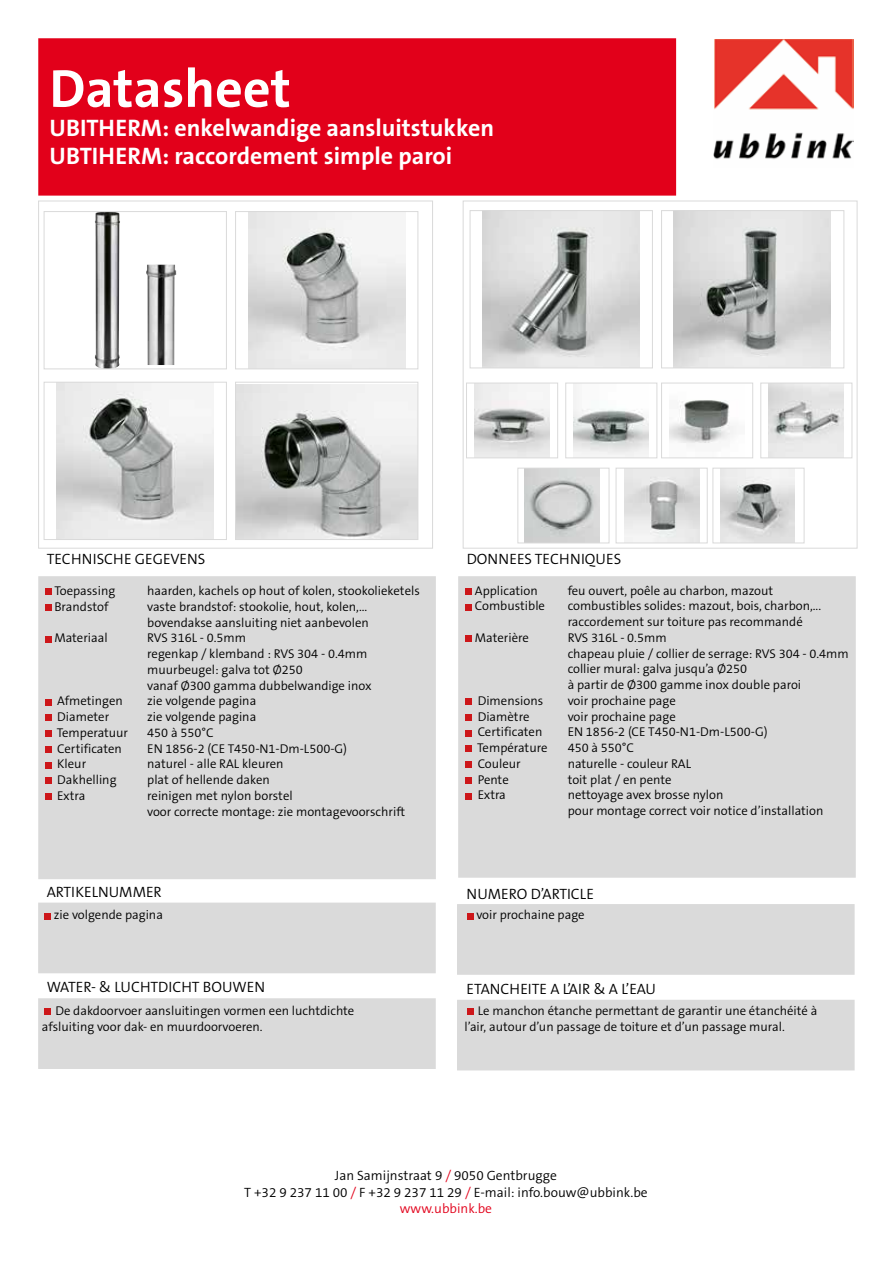
<style>
.page{position:relative;width:893px;height:1263px;background:#fff}
.page>*{position:absolute;margin:0;border:0;box-sizing:border-box;transform-origin:0 0}
.t1{font:700 54px "The Sans B7";color:#fff}
.t2{font:700 24px/28.8px "The Sans B7";color:#fff}
.t3{font:300 15px "The Sans B4";color:#000}
.t4{font:300 13.5px/16.2px "The Sans B4";color:#000;text-align:center}
.t5{font:300 12.75px/15.8px "The Sans B4";color:#000}
.s1{color:#e2001a}
</style>
<div class="page">
<div style="left:39px;top:39px;width:636px;height:156px;background:#e2001a"></div>
<div style="left:38px;top:38px;width:638px;height:158px;border:2px solid #e2001a"></div>
<img style="left:713px;top:40px;width:141px;height:120px">
<div style="left:463px;top:201px;width:394px;height:348px;background:#fff;border:1px solid #dadada"></div>
<div style="left:38px;top:576px;width:398px;height:303px;background:#dadada"></div>
<div style="left:458px;top:576px;width:398px;height:302px;background:#dadada"></div>
<div style="left:38px;top:902px;width:398px;height:71px;background:#dadada;border:2px solid #dadada"></div>
<div style="left:457px;top:904px;width:398px;height:71px;background:#dadada"></div>
<div style="left:45px;top:589px;width:7px;height:6px;background:#cd171a"></div>
<div style="left:45px;top:604px;width:7px;height:7px;background:#cd171a"></div>
<div style="left:45px;top:636px;width:7px;height:6px;background:#cd171a"></div>
<div style="left:45px;top:699px;width:7px;height:6px;background:#cd171a"></div>
<div style="left:45px;top:715px;width:7px;height:6px;background:#cd171a"></div>
<div style="left:45px;top:730px;width:7px;height:7px;background:#cd171a"></div>
<div style="left:45px;top:746px;width:7px;height:7px;background:#cd171a"></div>
<div style="left:45px;top:762px;width:7px;height:6px;background:#cd171a"></div>
<div style="left:45px;top:778px;width:7px;height:6px;background:#cd171a"></div>
<div style="left:45px;top:793px;width:7px;height:7px;background:#cd171a"></div>
<svg style="left:466px;top:588px;width:6px;height:6px"></svg>
<svg style="left:466px;top:604px;width:6px;height:6px"></svg>
<div style="left:466px;top:635px;width:6px;height:7px;background:#cd171a"></div>
<div style="left:466px;top:698px;width:6px;height:7px;background:#cd171a"></div>
<svg style="left:466px;top:714px;width:6px;height:6px"></svg>
<svg style="left:466px;top:730px;width:6px;height:6px"></svg>
<svg style="left:466px;top:746px;width:6px;height:6px"></svg>
<div style="left:466px;top:761px;width:6px;height:7px;background:#cd171a"></div>
<svg style="left:466px;top:777px;width:6px;height:6px"></svg>
<svg style="left:466px;top:793px;width:6px;height:6px"></svg>
<svg style="left:45px;top:913px;width:6px;height:6px"></svg>
<div style="left:467px;top:913px;width:7px;height:6px;background:#cd171a"></div>
<div style="left:38px;top:201px;width:395px;height:348px;background:#fff;border:1px solid #dadada"></div>
<div style="left:38px;top:998px;width:398px;height:71px;background:#dadada"></div>
<div style="left:457px;top:1000px;width:398px;height:70px;background:#dadada"></div>
<div style="left:45px;top:1008px;width:6px;height:7px;background:#cd171a"></div>
<div style="left:467px;top:1008px;width:7px;height:7px;background:#cd171a"></div>
<img style="left:94px;top:213px;width:26px;height:154px">
<div style="left:44px;top:211px;width:183px;height:158px;border:1px solid #dadada"></div>
<img style="left:248px;top:213px;width:157px;height:154px">
<div style="left:235px;top:211px;width:183px;height:158px;border:1px solid #dadada"></div>
<img style="left:57px;top:384px;width:157px;height:154px">
<div style="left:44px;top:382px;width:183px;height:158px;border:1px solid #dadada"></div>
<img style="left:237px;top:385px;width:179px;height:153px">
<div style="left:235px;top:382px;width:183px;height:158px;border:1px solid #dadada"></div>
<img style="left:483px;top:212px;width:157px;height:154px">
<div style="left:470px;top:210px;width:183px;height:158px;border:1px solid #dadada"></div>
<img style="left:674px;top:212px;width:157px;height:154px">
<div style="left:661px;top:210px;width:183px;height:158px;border:1px solid #dadada"></div>
<img style="left:670px;top:400px;width:64px;height:44px">
<div style="left:661px;top:383px;width:92px;height:75px;border:1px solid #dadada"></div>
<img style="left:769px;top:385px;width:75px;height:71px">
<div style="left:760px;top:383px;width:92px;height:75px;border:1px solid #dadada"></div>
<img style="left:146px;top:265px;width:31px;height:100px">
<img style="left:475px;top:385px;width:74px;height:71px">
<div style="left:466px;top:383px;width:92px;height:75px;border:1px solid #dadada"></div>
<img style="left:574px;top:385px;width:75px;height:71px">
<div style="left:565px;top:383px;width:92px;height:75px;border:1px solid #dadada"></div>
<img style="left:720px;top:470px;width:75px;height:71px">
<div style="left:712px;top:468px;width:92px;height:75px;border:1px solid #dadada"></div>
<img style="left:525px;top:470px;width:75px;height:71px">
<div style="left:517px;top:468px;width:92px;height:75px;border:1px solid #dadada"></div>
<img style="left:624px;top:470px;width:75px;height:71px">
<div style="left:616px;top:468px;width:92px;height:75px;border:1px solid #dadada"></div>
<h1 class="t1" style="left:49px;top:60px;width:243px">Datasheet</h1>
<h2 class="t2" style="left:49px;top:114px;width:446px">UBITHERM: enkelwandige aansluitstukken<br>UBTIHERM: raccordement simple paroi</h2>
<p class="t3" style="left:47px;top:551px;width:160px">TECHNISCHE GEGEVENS</p>
<p class="t3" style="left:467px;top:551px;width:156px">DONNEES TECHNIQUES</p>
<p class="t5" style="left:54px;top:583px;width:62px">Toepassing</p>
<p class="t5" style="left:147px;top:583px;width:274px">haarden, kachels op hout of kolen, stookolieketels</p>
<p class="t5" style="left:54px;top:599px;width:56px">Brandstof</p>
<p class="t5" style="left:147px;top:599px;width:223px">vaste brandstof: stookolie, hout, kolen,... bovendakse aansluiting niet aanbevolen</p>
<p class="t5" style="left:54px;top:631px;width:55px">Materiaal</p>
<p class="t5" style="left:147px;top:631px;width:226px">RVS 316L - 0.5mm<br>regenkap / klemband : RVS 304 - 0.4mm muurbeugel: galva tot Ø250<br>vanaf Ø300 gamma dubbelwandige inox</p>
<p class="t5" style="left:57px;top:694px;width:67px">Afmetingen</p>
<p class="t5" style="left:147px;top:694px;width:111px">zie volgende pagina</p>
<p class="t5" style="left:57px;top:709px;width:53px">Diameter</p>
<p class="t5" style="left:147px;top:709px;width:111px">zie volgende pagina</p>
<p class="t5" style="left:57px;top:725px;width:73px">Temperatuur</p>
<p class="t5" style="left:147px;top:725px;width:68px">450 à 550°C</p>
<p class="t5" style="left:57px;top:741px;width:66px">Certificaten</p>
<p class="t5" style="left:147px;top:741px;width:201px">EN 1856-2 (CE T450-N1-Dm-L500-G)</p>
<p class="t5" style="left:57px;top:757px;width:30px">Kleur</p>
<p class="t5" style="left:147px;top:757px;width:138px">naturel - alle RAL kleuren</p>
<p class="t5" style="left:57px;top:772px;width:61px">Dakhelling</p>
<p class="t5" style="left:147px;top:772px;width:124px">plat of hellende daken</p>
<p class="t5" style="left:57px;top:788px;width:30px">Extra</p>
<p class="t5" style="left:147px;top:788px;width:260px">reinigen met nylon borstel<br>voor correcte montage: zie montagevoorschrift</p>
<p class="t5" style="left:475px;top:583px;width:64px">Application</p>
<p class="t5" style="left:568px;top:583px;width:207px">feu ouvert, poêle au charbon, mazout</p>
<p class="t5" style="left:475px;top:599px;width:72px">Combustible</p>
<p class="t5" style="left:568px;top:599px;width:255px">combustibles solides: mazout, bois, charbon,... raccordement sur toiture pas recommandé</p>
<p class="t5" style="left:475px;top:630px;width:55px">Materière</p>
<p class="t5" style="left:568px;top:630px;width:283px">RVS 316L - 0.5mm<br>chapeau pluie / collier de serrage: RVS 304 - 0.4mm collier mural: galva jusqu’a Ø250<br>à partir de Ø300 gamme inox double paroi</p>
<p class="t5" style="left:478px;top:693px;width:67px">Dimensions</p>
<p class="t5" style="left:568px;top:693px;width:110px">voir prochaine page</p>
<p class="t5" style="left:478px;top:709px;width:53px">Diamètre</p>
<p class="t5" style="left:568px;top:709px;width:110px">voir prochaine page</p>
<p class="t5" style="left:478px;top:725px;width:66px">Certificaten</p>
<p class="t5" style="left:568px;top:725px;width:201px">EN 1856-2 (CE T450-N1-Dm-L500-G)</p>
<p class="t5" style="left:477px;top:740px;width:72px">Température</p>
<p class="t5" style="left:568px;top:740px;width:68px">450 à 550°C</p>
<p class="t5" style="left:478px;top:756px;width:45px">Couleur</p>
<p class="t5" style="left:568px;top:756px;width:125px">naturelle - couleur RAL</p>
<p class="t5" style="left:478px;top:772px;width:33px">Pente</p>
<p class="t5" style="left:568px;top:772px;width:105px">toit plat / en pente</p>
<p class="t5" style="left:478px;top:788px;width:30px">Extra</p>
<p class="t5" style="left:568px;top:788px;width:257px">nettoyage avex brosse nylon<br>pour montage correct voir notice d’installation</p>
<p class="t3" style="left:47px;top:884px;width:117px">ARTIKELNUMMER</p>
<p class="t3" style="left:467px;top:886px;width:129px">NUMERO D’ARTICLE</p>
<p class="t5" style="left:54px;top:908px;width:111px">zie volgende pagina</p>
<p class="t5" style="left:476px;top:908px;width:110px">voir prochaine page</p>
<p class="t3" style="left:47px;top:979px;width:220px">WATER- &amp; LUCHTDICHT BOUWEN</p>
<p class="t3" style="left:467px;top:981px;width:191px">ETANCHEITE A L’AIR &amp; A L’EAU</p>
<p class="t5" style="left:42px;top:1003px;width:314px;text-indent:14px">De dakdoorvoer aansluitingen vormen een luchtdichte afsluiting voor dak- en muurdoorvoeren.</p>
<p class="t5" style="left:464px;top:1003px;width:354px;text-indent:14px">Le manchon étanche permettant de garantir une étanchéité à l’air, autour d’un passage de toiture et d’un passage mural.</p>
<p class="t4" style="left:244px;top:1168px;width:405px">Jan Samijnstraat 9 <span class="s1">/</span> 9050 Gentbrugge<br>T +32 9 237 11 00 <span class="s1">/</span> F +32 9 237 11 29 <span class="s1">/</span> E-mail: info.bouw@ubbink.be <span class="s1">www.ubbink.be</span></p>
</div>
